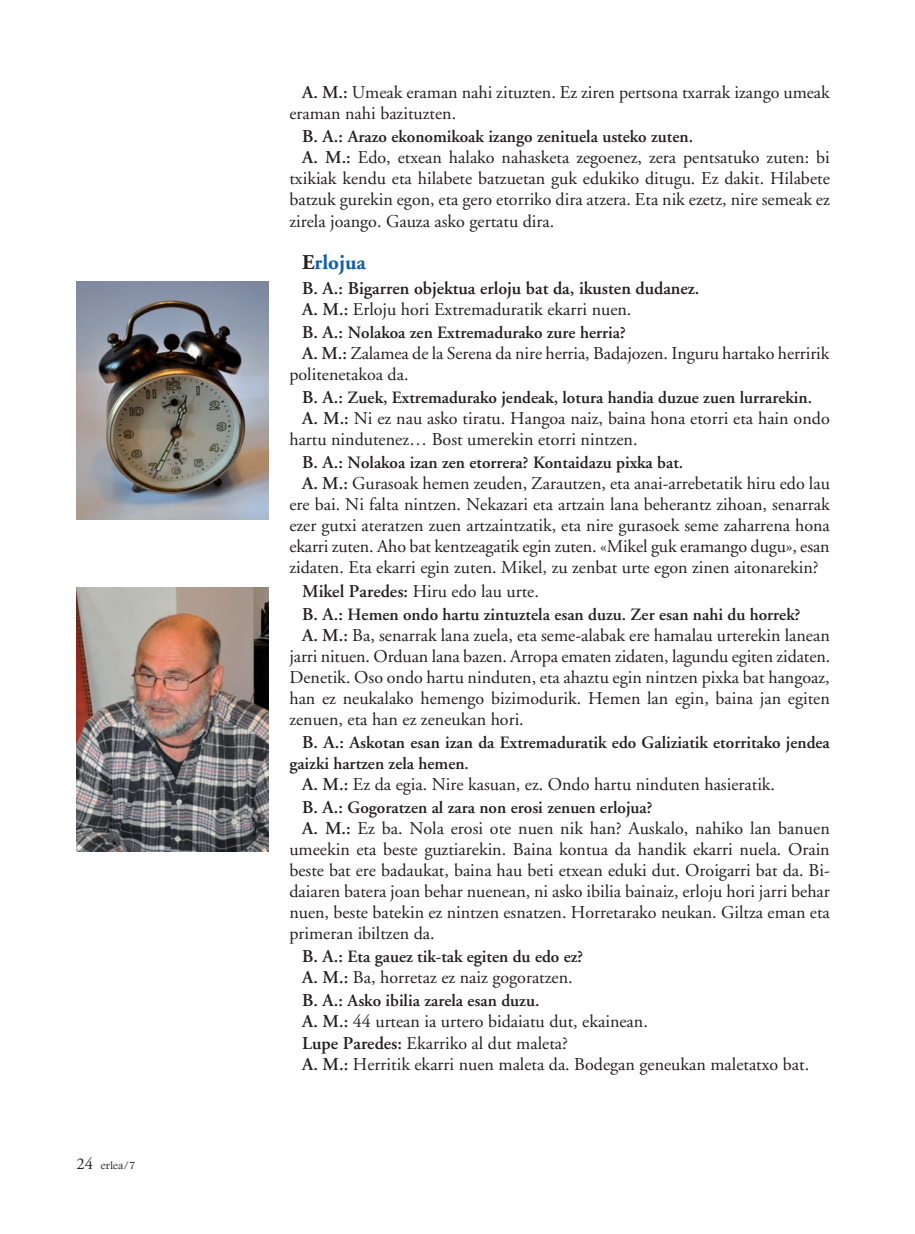
<style>
.page{position:relative;width:915px;height:1234px;background:#fff}
.page>*{position:absolute;margin:0;border:0;box-sizing:border-box;transform-origin:0 0}
.t1{font:700 21px "Adobe Garamond";color:#135cab}
.t2{font:18px/21px "Adobe Garamond";color:#231f20}
.t3{font:600 18px/21px "Adobe Garamond";color:#231f20}
.t4{font:600 17.25px/21px "Adobe Garamond";color:#231f20}
.t5{font:11.25px "Footlight MT Light";color:#231f20}
.s1{font-family:"Adobe Garamond";font-size:16.5px}
.s2{font-weight:600}
.s3{font-size:18px}
.s4{color:#231f20}
.s5{font-weight:400}
</style>
<div class="page">
<img style="left:76px;top:281px;width:192px;height:238px">
<img style="left:77px;top:587px;width:191px;height:264px">
<p class="t5" style="left:77px;top:1158px;width:60px"><span class="s1">24</span> erlea/7</p>
<p class="t2" style="left:289px;top:82px;width:542px;text-indent:13px"><span class="s2">A. M.:</span> Umeak eraman nahi zituzten. Ez ziren pertsona txarrak izango umeak eraman nahi bazituzten.</p>
<p class="t4" style="left:302px;top:127px;width:392px"><span class="s3">B. A.:</span> Arazo ekonomikoak izango zenituela usteko zuten.</p>
<p class="t2" style="left:289px;top:148px;width:541px;text-align:justify;text-indent:13px"><span class="s2">A. M.:</span> Edo, etxean halako nahasketa zegoenez, zera pentsatuko zuten: bi txikiak kendu eta hilabete batzuetan guk edukiko ditugu. Ez dakit. Hilabete batzuk gurekin egon, eta gero etorriko dira atzera. Eta nik ezetz, nire semeak ez zirela joango. Gauza asko gertatu dira.</p>
<p class="t1" style="left:302px;top:250px;width:65px"><span class="s4">E</span>rlojua</p>
<p class="t3" style="left:302px;top:278px;width:399px">B. A.: Bigarren objektua erloju bat da, ikusten dudanez.<br>A. M.: <span class="s5">Erloju hori Extremaduratik ekarri nuen.</span></p>
<p class="t4" style="left:302px;top:322px;width:325px"><span class="s3">B. A.:</span> Nolakoa zen Extremadurako zure herria?</p>
<p class="t2" style="left:289px;top:343px;width:541px;text-indent:13px"><span class="s2">A. M.:</span> Zalamea de la Serena da nire herria, Badajozen. Inguru hartako herririk politenetakoa da.</p>
<p class="t4" style="left:302px;top:387px;width:511px"><span class="s3">B. A.:</span> Zuek, Extremadurako jendeak, lotura handia duzue zuen lurrarekin.</p>
<p class="t2" style="left:289px;top:408px;width:541px;text-indent:13px"><span class="s2">A. M.:</span> Ni ez nau asko tiratu. Hangoa naiz, baina hona etorri eta hain ondo hartu nindutenez… Bost umerekin etorri nintzen.</p>
<p class="t4" style="left:302px;top:452px;width:382px"><span class="s3">B. A.:</span> Nolakoa izan zen etorrera? Kontaidazu pixka bat.</p>
<p class="t2" style="left:289px;top:473px;width:542px;text-align:justify;text-indent:13px"><span class="s2">A. M.:</span> Gurasoak hemen zeuden, Zarautzen, eta anai-arrebetatik hiru edo lau ere bai. Ni falta nintzen. Nekazari eta artzain lana beherantz zihoan, senarrak ezer gutxi ateratzen zuen artzaintzatik, eta nire gurasoek seme zaharrena hona ekarri zuten. Aho bat kentzeagatik egin zuten. «Mikel guk eramango dugu», esan zidaten. Eta ekarri egin zuten. Mikel, zu zenbat urte egon zinen aitonarekin?</p>
<p class="t2" style="left:302px;top:580px;width:238px"><span class="s2">Mikel Paredes:</span> Hiru edo lau urte.</p>
<p class="t4" style="left:302px;top:604px;width:499px"><span class="s3">B. A.:</span> Hemen ondo hartu zintuztela esan duzu. Zer esan nahi du horrek?</p>
<p class="t2" style="left:289px;top:624px;width:542px;text-align:justify;text-indent:13px"><span class="s2">A. M.:</span> Ba, senarrak lana zuela, eta seme-alabak ere hamalau urterekin lanean jarri nituen. Orduan lana bazen. Arropa ematen zidaten, lagundu egiten zidaten.<br>Denetik. Oso ondo hartu ninduten, eta ahaztu egin nintzen pixka bat hangoaz, han ez neukalako hemengo bizimodurik. Hemen lan egin, baina jan egiten zenuen, eta han ez zeneukan hori.</p>
<p class="t4" style="left:289px;top:732px;width:542px;text-indent:13px"><span class="s3">B. A.:</span> Askotan esan izan da Extremaduratik edo Galiziatik etorritako jendea gaizki hartzen zela hemen.</p>
<p class="t2" style="left:302px;top:774px;width:474px"><span class="s2">A. M.:</span> Ez da egia. Nire kasuan, ez. Ondo hartu ninduten hasieratik.</p>
<p class="t4" style="left:302px;top:797px;width:351px"><span class="s3">B. A.:</span> Gogoratzen al zara non erosi zenuen erlojua?</p>
<p class="t2" style="left:289px;top:818px;width:542px;text-align:justify;text-indent:13px"><span class="s2">A. M.:</span> Ez ba. Nola erosi ote nuen nik han? Auskalo, nahiko lan banuen umeekin eta beste guztiarekin. Baina kontua da handik ekarri nuela. Orain beste bat ere badaukat, baina hau beti etxean eduki dut. Oroigarri bat da. Bi&shy;daiaren batera joan behar nuenean, ni asko ibilia bainaiz, erloju hori jarri behar nuen, beste batekin ez nintzen esnatzen. Horretarako neukan. Giltza eman eta primeran ibiltzen da.</p>
<p class="t4" style="left:302px;top:946px;width:282px"><span class="s3">B. A.:</span> Eta gauez tik-tak egiten du edo ez?</p>
<p class="t2" style="left:302px;top:967px;width:272px"><span class="s2">A. M.:</span> Ba, horretaz ez naiz gogoratzen.</p>
<p class="t4" style="left:302px;top:990px;width:239px"><span class="s3">B. A.:</span> Asko ibilia zarela esan duzu.</p>
<p class="t2" style="left:302px;top:1011px;width:508px"><span class="s2">A. M.:</span> 44 urtean ia urtero bidaiatu dut, ekainean.<br><span class="s2">Lupe Paredes:</span> Ekarriko al dut maleta?<br><span class="s2">A. M.:</span> Herritik ekarri nuen maleta da. Bodegan geneukan maletatxo bat.</p>
</div>
